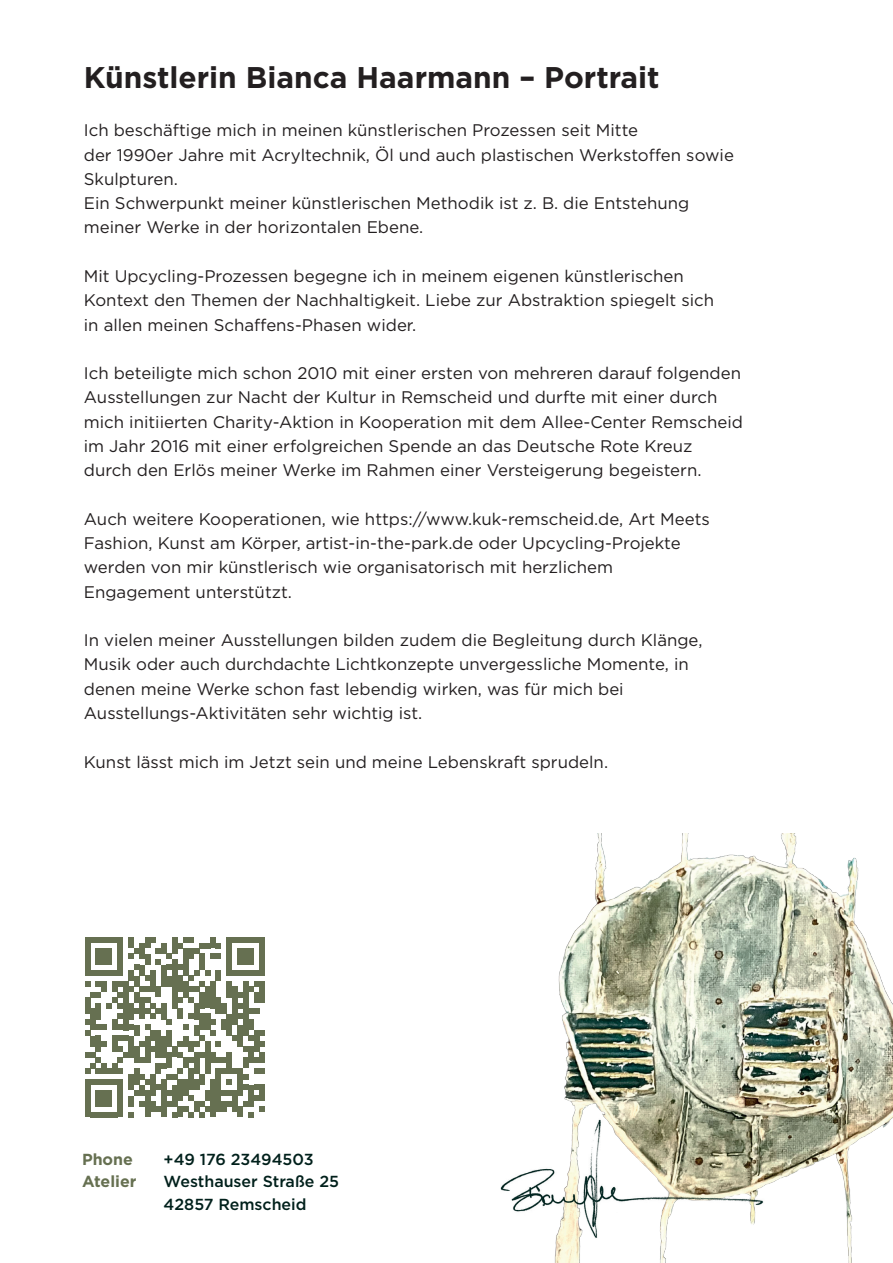
<style>
.page{position:relative;width:893px;height:1263px;background:#fff}
.page>*{position:absolute;margin:0;border:0;box-sizing:border-box;transform-origin:0 0}
.t1{font:700 29.85px "Gotham";color:#231f20}
.t2{font:16.8px/24.3px "Gotham";color:#231f20}
.t3{font:500 16.05px/22.4px "Gotham";color:#00201b}
.t4{font:700 16.05px "Gotham";color:#667051}
</style>
<div class="page">
<img style="left:554px;top:833px;width:339px;height:430px">
<img style="left:500px;top:1115px;width:266px;height:126px">
<svg style="left:85px;top:937px;width:180px;height:180px"></svg>
<h1 class="t1" style="left:84px;top:57px;width:577px">Künstlerin Bianca Haarmann – Portrait</h1>
<p class="t2" style="left:84px;top:118px;width:652px">Ich beschäftige mich in meinen künstlerischen Prozessen seit Mitte<br>der 1990er Jahre mit Acryltechnik, Öl und auch plastischen Werkstoffen sowie Skulpturen.<br>Ein Schwerpunkt meiner künstlerischen Methodik ist z. B. die Entstehung meiner Werke in der horizontalen Ebene.</p>
<p class="t2" style="left:84px;top:263px;width:632px">Mit Upcycling-Prozessen begegne ich in meinem eigenen künstlerischen<br>Kontext den Themen der Nachhaltigkeit. Liebe zur Abstraktion spiegelt sich in allen meinen Schaffens-Phasen wider.</p>
<p class="t2" style="left:84px;top:361px;width:661px">Ich beteiligte mich schon 2010 mit einer ersten von mehreren darauf folgenden Ausstellungen zur Nacht der Kultur in Remscheid und durfte mit einer durch mich initiierten Charity-Aktion in Kooperation mit dem Allee-Center Remscheid im Jahr 2016 mit einer erfolgreichen Spende an das Deutsche Rote Kreuz durch den Erlös meiner Werke im Rahmen einer Versteigerung begeistern.</p>
<p class="t2" style="left:84px;top:506px;width:628px">Auch weitere Kooperationen, wie https://www.kuk-remscheid.de, Art Meets Fashion, Kunst am Körper, artist-in-the-park.de oder Upcycling-Projekte werden von mir künstlerisch wie organisatorisch mit herzlichem Engagement unterstützt.</p>
<p class="t2" style="left:84px;top:628px;width:620px">In vielen meiner Ausstellungen bilden zudem die Begleitung durch Klänge, Musik oder auch durchdachte Lichtkonzepte unvergessliche Momente, in denen meine Werke schon fast lebendig wirken, was für mich bei Ausstellungs-Aktivitäten sehr wichtig ist.</p>
<p class="t2" style="left:84px;top:749px;width:526px">Kunst lässt mich im Jetzt sein und meine Lebenskraft sprudeln.</p>
<p class="t4" style="left:82px;top:1148px;width:53px">Phone</p>
<p class="t3" style="left:164px;top:1148px;width:152px">+49 176 23494503</p>
<p class="t4" style="left:82px;top:1171px;width:56px">Atelier</p>
<p class="t3" style="left:164px;top:1170px;width:177px">Westhauser Straße 25<br>42857 Remscheid</p>
</div>
